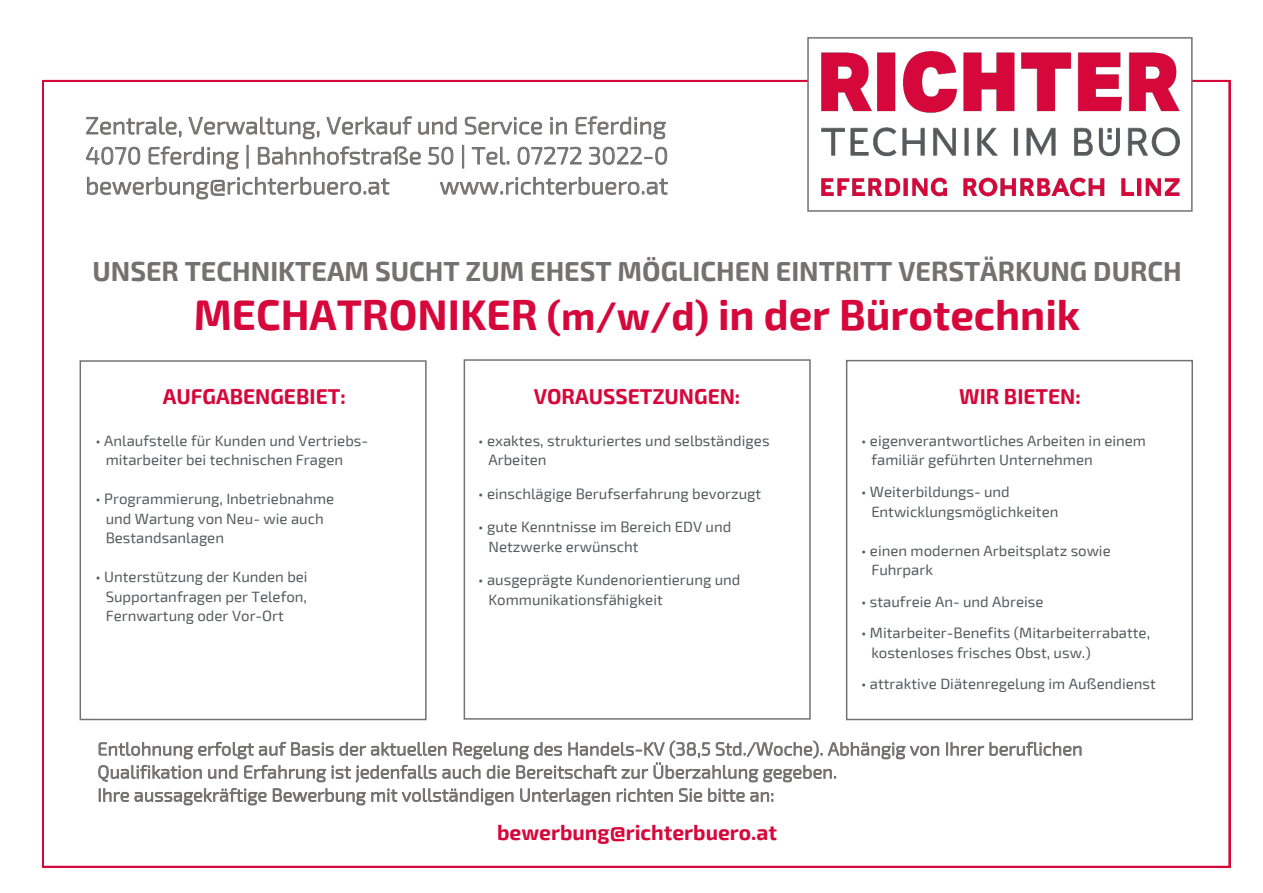
<style>
.page{position:relative;width:1263px;height:893px;background:#fff}
.page>*{position:absolute;margin:0;border:0;box-sizing:border-box;transform-origin:0 0}
.t1{font:700 42px "Exo 2";color:#d6083b}
.t2{font:700 27px "Exo 2";color:#757171}
.t3{font:300 24px/30.2px "Exo 2";letter-spacing:.005em;color:#757171;text-align:justify}
.t4{font:700 21px "Exo 2";color:#d6083b}
.t5{font:15px/19.5px "Exo 2";color:#575a5d}
.s1{font-size:39px}
</style>
<div class="page">
<svg style="left:86px;top:116px;width:582px;height:84px"></svg>
<svg style="left:946px;top:742px;width:135px;height:14px"></svg>
<svg style="left:98px;top:740px;width:841px;height:42px"></svg>
<svg style="left:99px;top:788px;width:168px;height:17px"></svg>
<svg style="left:273px;top:788px;width:240px;height:17px"></svg>
<svg style="left:520px;top:788px;width:90px;height:17px"></svg>
<svg style="left:617px;top:788px;width:56px;height:14px"></svg>
<svg style="left:679px;top:788px;width:23px;height:14px"></svg>
<svg style="left:708px;top:788px;width:65px;height:14px"></svg>
<hr style="left:42px;top:80px;width:1px;height:787px;background:#d6083b">
<hr style="left:43px;top:80px;width:1px;height:787px;background:#d6083b">
<hr style="left:1228px;top:82px;width:2px;height:785px;background:#d6083b">
<hr style="left:44px;top:80px;width:1186px;height:2px;background:#d6083b">
<hr style="left:44px;top:866px;width:1186px;height:1px;background:#d6083b">
<div style="left:463px;top:359px;width:348px;height:360px;border:2px solid #767171"></div>
<div style="left:807px;top:37px;width:385px;height:175px;background:#fff;border:2px solid #767171"></div>
<img style="left:821px;top:51px;width:359px;height:146px">
<div style="left:846px;top:360px;width:347px;height:360px;border:2px solid #767171"></div>
<div style="left:80px;top:360px;width:347px;height:360px;border:2px solid #767171"></div>
<h3 class="t3" style="left:86px;top:111px;width:584px">Zentrale, Verwaltung, Verkauf und Service in Eferding 4070 Eferding | Bahnhofstraße 50 | Tel. 07272 3022-0 bewerbung@richterbuero.at</h3>
<h3 class="t3" style="left:440px;top:171px;width:230px">www.richterbuero.at</h3>
<h2 class="t2" style="left:93px;top:255px;width:1090px">UNSER TECHNIKTEAM SUCHT ZUM EHEST MÖGLICHEN EINTRITT VERSTÄRKUNG DURCH</h2>
<h1 class="t1" style="left:194px;top:290px;width:888px">MECHATRONIKER <span class="s1">(m/w/d)</span> in der Bürotechnik</h1>
<h3 class="t4" style="left:163px;top:384px;width:185px">AUFGABENGEBIET:</h3>
<h3 class="t4" style="left:534px;top:384px;width:208px">VORAUSSETZUNGEN:</h3>
<h3 class="t4" style="left:959px;top:384px;width:123px">WIR BIETEN:</h3>
<p class="t5" style="left:871px;top:431px;width:276px;text-indent:-10px">• eigenverantwortliches Arbeiten in einem familiär geführten Unternehmen</p>
<p class="t5" style="left:871px;top:482px;width:189px;text-indent:-10px">• Weiterbildungs- und<br>Entwicklungsmöglichkeiten</p>
<p class="t5" style="left:871px;top:541px;width:241px;text-indent:-10px">• einen modernen Arbeitsplatz sowie<br>Fuhrpark</p>
<p class="t5" style="left:861px;top:592px;width:184px">• staufreie An- und Abreise</p>
<p class="t5" style="left:871px;top:624px;width:280px;text-indent:-10px">• Mitarbeiter-Benefits (Mitarbeiterrabatte, kostenloses frisches Obst, usw.)</p>
<p class="t5" style="left:861px;top:675px;width:296px">• attraktive Diätenregelung im Außendienst</p>
<p class="t5" style="left:106px;top:431px;width:264px;text-indent:-10px">• Anlaufstelle für Kunden und Vertriebs&shy;mitarbeiter bei technischen Fragen</p>
<p class="t5" style="left:106px;top:490px;width:230px;text-indent:-10px">• Programmierung, Inbetriebnahme und Wartung von Neu- wie auch<br>Bestandsanlagen</p>
<p class="t5" style="left:106px;top:567px;width:203px;text-align:justify;text-indent:-10px">• Unterstützung der Kunden bei Supportanfragen per Telefon, Fernwartung oder Vor-Ort</p>
<p class="t5" style="left:488px;top:431px;width:283px;text-indent:-10px">• exaktes, strukturiertes und selbständiges<br>Arbeiten</p>
<p class="t5" style="left:478px;top:484px;width:284px">• einschlägige Berufserfahrung bevorzugt</p>
<p class="t5" style="left:488px;top:518px;width:244px;text-indent:-10px">• gute Kenntnisse im Bereich EDV und<br>Netzwerke erwünscht</p>
<p class="t5" style="left:488px;top:571px;width:253px;text-indent:-10px">• ausgeprägte Kundenorientierung und<br>Kommunikationsfähigkeit</p>
<h3 class="t4" style="left:497px;top:820px;width:281px">bewerbung@richterbuero.at</h3>
</div>
